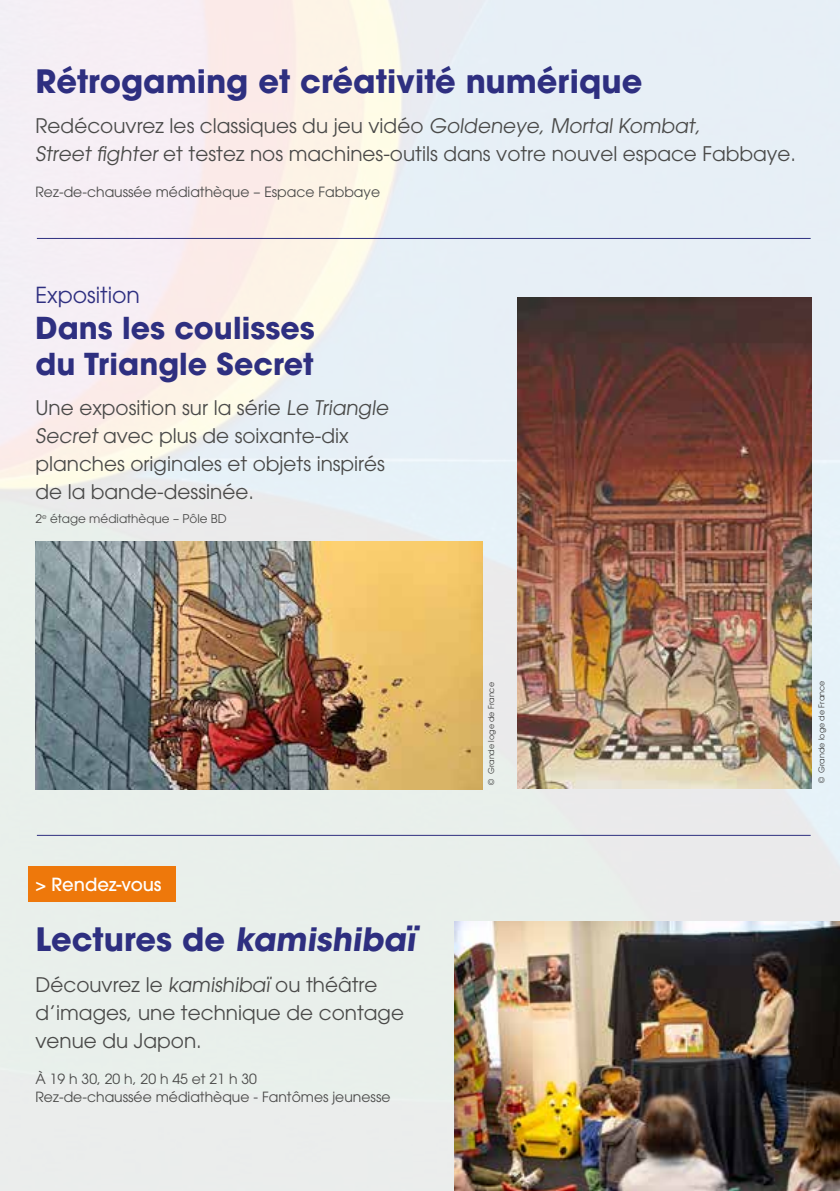
<style>
.page{position:relative;width:840px;height:1191px;background:#fff}
.page>*{position:absolute;margin:0;border:0;box-sizing:border-box;transform-origin:0 0}
.t1{font:700 32px "ITC Avant Garde Pro";color:#2e2f80}
.t2{font:700 30px/36px "ITC Avant Garde Pro";color:#2e2f80}
.t3{font:22px "ITC Avant Garde Pro";color:#2e2f80}
.t4{font:20px/28px "ITC Avant Garde Pro";color:#4a4a49}
.t5{font:500 18px "ITC Avant Garde Pro";color:#fff}
.t6{font:14px/18px "ITC Avant Garde Pro";color:#4a4a49}
.t7{font:12px "ITC Avant Garde Pro";color:#4a4a49}
.t8{font:8px "ITC Avant Garde Pro";color:#3c3c3b}
</style>
<div class="page">
<img style="left:0;top:0;width:839px;height:1191px">
<hr style="left:37px;top:238px;width:773px;height:1px;background:#2e2f80">
<img style="left:454px;top:921px;width:385px;height:270px">
<hr style="left:37px;top:835px;width:773px;height:1px;background:#2e2f80">
<img style="left:517px;top:298px;width:293px;height:491px">
<img style="left:35px;top:541px;width:447px;height:248px">
<div style="left:28px;top:866px;width:148px;height:35px;background:#ee780b"></div>
<h1 class="t1" style="left:35px;top:60px;width:608px">Rétrogaming et créativité numérique</h1>
<p class="t4" style="left:35px;top:112px;width:761px">Redécouvrez les classiques du jeu vidéo Goldeneye, Mortal Kombat,<br>Street fighter et testez nos machines-outils dans votre nouvel espace Fabbaye.</p>
<p class="t6" style="left:35px;top:183px;width:346px">Rez-de-chaussée médiathèque – Espace Fabbaye</p>
<p class="t3" style="left:35px;top:281px;width:106px">Exposition</p>
<h2 class="t2" style="left:35px;top:310px;width:280px">Dans les coulisses du Triangle Secret</h2>
<p class="t4" style="left:35px;top:394px;width:357px">Une exposition sur la série Le Triangle Secret avec plus de soixante-dix planches originales et objets inspirés de la bande-dessinée.</p>
<p class="t7" style="left:35px;top:511px;width:193px">2<sup>e</sup> étage médiathèque – Pôle BD</p>
<p class="t5" style="left:35px;top:873px;width:128px">&gt; Rendez-vous</p>
<h1 class="t1" style="left:35px;top:918px;width:381px">Lect u res d e kamishibaï</h1>
<p class="t4" style="left:35px;top:970px;width:370px">Découvrez le kamishibaï ou théâtre d’images, une technique de contage venue du Japon.</p>
<p class="t6" style="left:35px;top:1069px;width:356px">À 19 h 30, 20 h, 20 h 45 et 21 h 30<br>Rez-de-chaussée médiathèque - Fantômes jeunesse</p>
<p class="t8" style="left:486px;top:784px;width:104px;rotate:-90deg">© Grande loge de France</p>
<p class="t8" style="left:816px;top:783px;width:104px;rotate:-90deg">© Grande loge de France</p>
</div>
